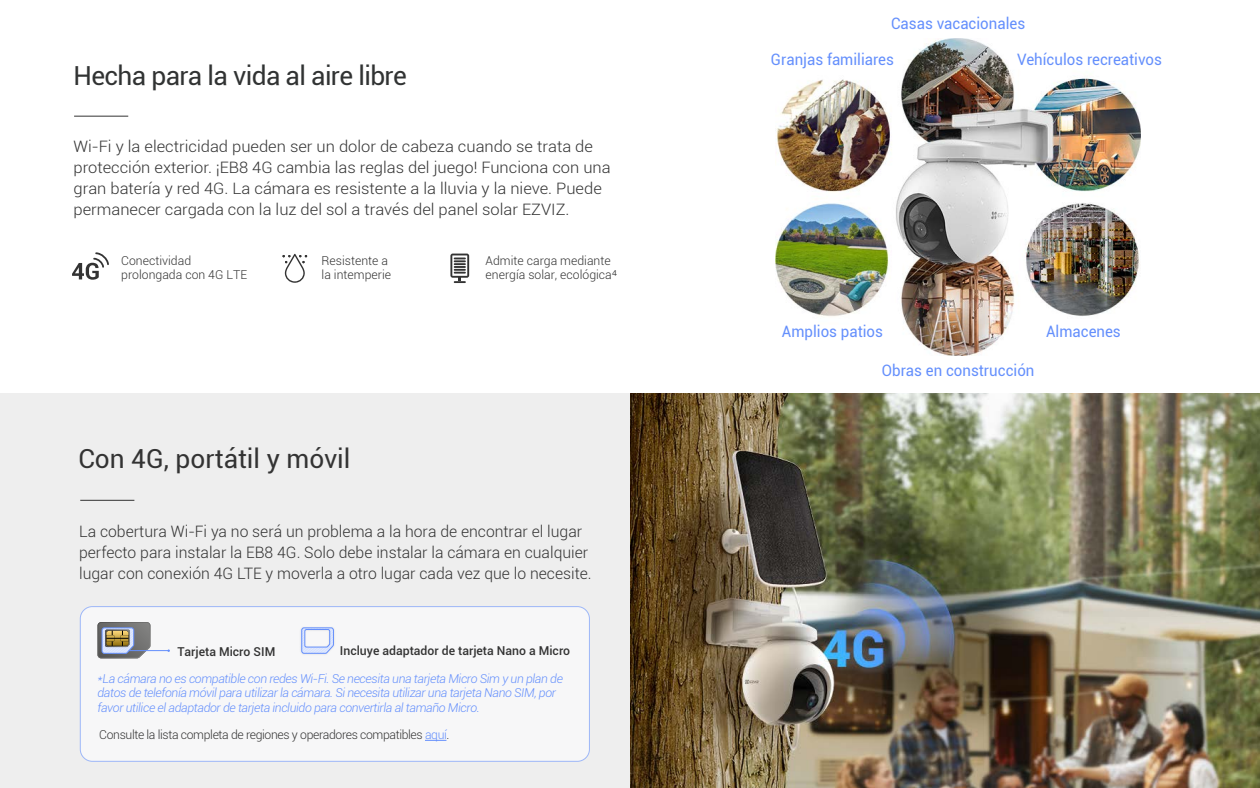
<style>
.page{position:relative;width:1260px;height:788px;background:#fff}
.page>*{position:absolute;margin:0;border:0;box-sizing:border-box;transform-origin:0 0}
.t1{font:26.25px "Roboto";letter-spacing:-.025em;color:#313333}
.t2{font:26.25px "Roboto";color:#333}
.t3{font:300 15.75px/21px "Roboto";color:#333;scale:1.05 1}
.t4{font:300 15.75px/21px "Roboto";color:#333}
.t5{font:15.75px "Roboto";color:#648ffc;scale:.96 1}
.t6{font:italic 300 12.25px/14.7px "Roboto";letter-spacing:-.03em;color:#648ffc}
.t7{font:300 12.25px/14.7px "Roboto";color:#333}
.t8{font:300 12.25px "Roboto";letter-spacing:-.03em;color:#333}
.t9{font:500 12.25px "Roboto";color:#333}
.s1{color:#648ffc}
</style>
<div class="page">
<hr style="left:74px;top:116px;width:54px;height:1px;background:#333">
<div style="left:0;top:393px;width:630px;height:395px;background:#eee"></div>
<hr style="left:80px;top:500px;width:54px;height:1px;background:#333">
<svg style="left:72px;top:252px;width:37px;height:28px"></svg>
<svg style="left:282px;top:254px;width:25px;height:29px"></svg>
<svg style="left:450px;top:253px;width:19px;height:30px"></svg>
<img style="left:776px;top:38px;width:365px;height:318px">
<img style="left:630px;top:393px;width:630px;height:395px">
<div style="left:80px;top:606px;width:509px;height:155px;background:#f7f7f8;border-radius:12px"></div>
<div style="left:80px;top:606px;width:510px;height:155px;border:1px solid #648ffc;border-radius:12px"></div>
<hr style="left:129px;top:650px;width:39px;height:1px;background:#648ffc">
<svg style="left:425px;top:740px;width:21px;height:1px"></svg>
<svg style="left:301px;top:627px;width:33px;height:27px"></svg>
<svg style="left:98px;top:622px;width:53px;height:36px;background:#8c8b88"></svg>
<h1 class="t1" style="left:74px;top:57px;width:335px">Hecha para la vida al aire libre</h1>
<p class="t3" style="left:74px;top:135px;width:513px">Wi-Fi y la electricidad pueden ser un dolor de cabeza cuando se trata de protección exterior. ¡EB8 4G cambia las reglas del juego! Funciona con una gran batería y red 4G. La cámara es resistente a la lluvia y la nieve. Puede permanecer cargada con la luz del sol a través del panel solar EZVIZ.</p>
<p class="t7" style="left:121px;top:252px;width:128px">Conectividad prolongada con 4G LTE</p>
<p class="t7" style="left:322px;top:252px;width:71px">Resistente a la intemperie</p>
<p class="t7" style="left:486px;top:252px;width:133px">Admite carga mediante energía solar, ecológica⁴</p>
<h1 class="t2" style="left:78px;top:440px;width:274px">Con 4G, portátil y móvil</h1>
<p class="t4" style="left:79px;top:520px;width:514px">La cobertura Wi-Fi ya no será un problema a la hora de encontrar el lugar perfecto para instalar la EB8 4G. Solo debe instalar la cámara en cualquier lugar con conexión 4G LTE y moverla a otro lugar cada vez que lo necesite.</p>
<p class="t9" style="left:340px;top:642px;width:232px">Incluye adaptador de tarjeta Nano a Micro</p>
<p class="t9" style="left:177px;top:642px;width:99px">Tarjeta Micro SIM</p>
<p class="t6" style="left:98px;top:670px;width:467px">*La cámara no es compatible con redes Wi-Fi. Se necesita una tarjeta Micro Sim y un plan de datos de telefonía móvil para utilizar la cámara. Si necesita utilizar una tarjeta Nano SIM, por favor utilice el adaptador de tarjeta incluido para convertirla al tamaño Micro.</p>
<p class="t8" style="left:99px;top:726px;width:352px">Consulte la lista completa de regiones y operadores compatibles <span class="s1">aquí</span>.</p>
<p class="t5" style="left:891px;top:12px;width:141px">Casas vacacionales</p>
<p class="t5" style="left:771px;top:48px;width:130px">Granjas familiares</p>
<p class="t5" style="left:1017px;top:48px;width:152px">Vehículos recreativos</p>
<p class="t5" style="left:782px;top:320px;width:107px">Amplios patios</p>
<p class="t5" style="left:1046px;top:320px;width:79px">Almacenes</p>
<p class="t5" style="left:882px;top:359px;width:160px">Obras en construcción</p>
</div>
